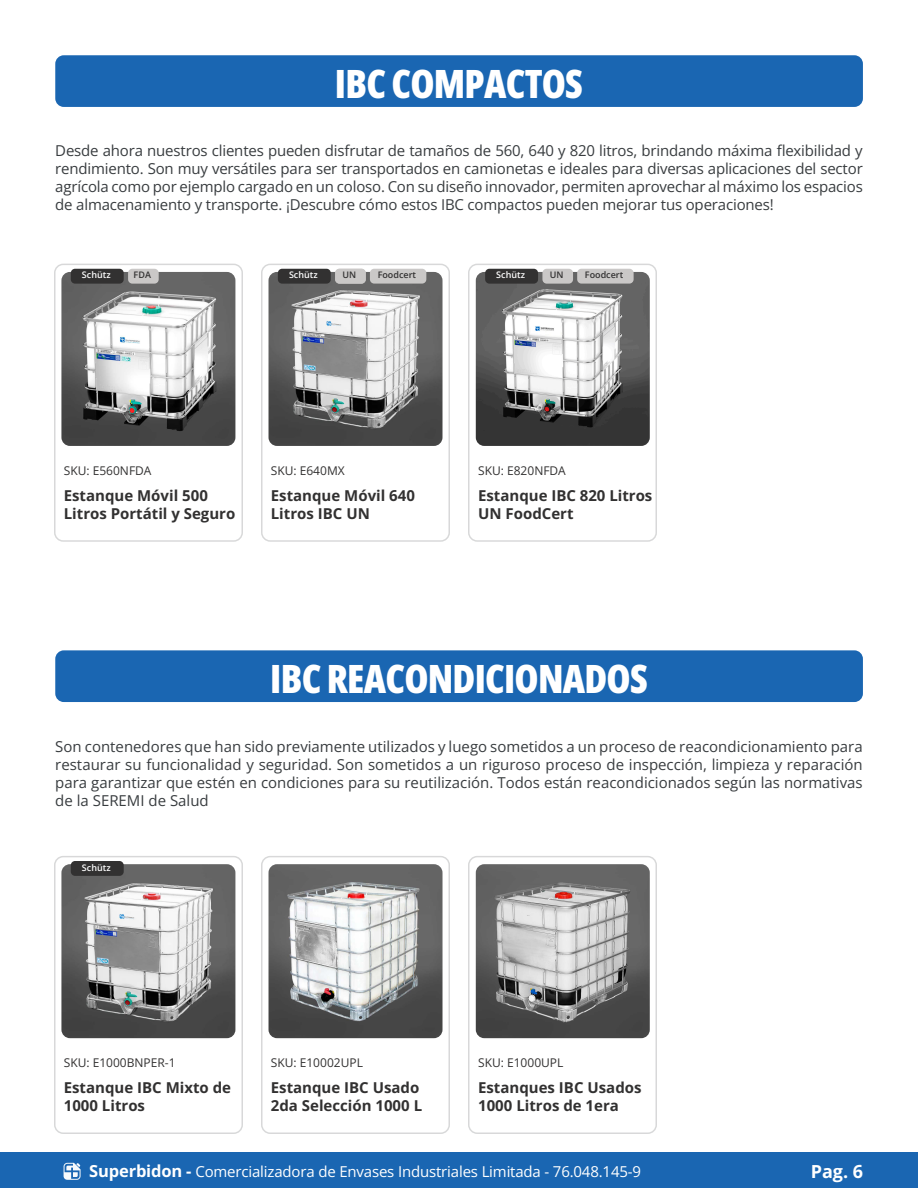
<style>
.page{position:relative;width:918px;height:1188px;background:#fff}
.page>*{position:absolute;margin:0;border:0;box-sizing:border-box;transform-origin:0 0}
.t1{font:800 39px "Open Sans Condensed";letter-spacing:-.02em;color:#fff}
.t2{font:700 18px "Open Sans";color:#fff}
.t3{font:15px/18px "Open Sans";letter-spacing:-.005em;color:#383c3f;text-align:justify}
.t4{font:700 15px/18px "Open Sans";color:#323131}
.t5{font:15px "Open Sans";letter-spacing:-.01em;color:#fff}
.t6{font:12px "Open Sans";color:#323131}
.t7{font:600 9px "Open Sans";color:#fff}
.t8{font:600 9px "Open Sans";color:#323131}
.s1{font-weight:700;font-size:16.5px}
</style>
<div class="page">
<div style="left:55px;top:55px;width:808px;height:52px;background:#1a66b2;border-radius:9px"></div>
<div style="left:55px;top:650px;width:808px;height:52px;background:#1a66b2;border-radius:9px"></div>
<div style="left:0;top:1153px;width:918px;height:35px;background:#1a66b2"></div>
<svg style="left:64px;top:1163px;width:16px;height:17px"></svg>
<div style="left:54px;top:264px;width:189px;height:278px;border:2px solid #393d3f;border-radius:9px"></div>
<div style="left:261px;top:264px;width:189px;height:278px;border:2px solid #393d3f;border-radius:9px"></div>
<div style="left:468px;top:264px;width:189px;height:278px;border:2px solid #393d3f;border-radius:9px"></div>
<img style="left:61px;top:272px;width:174px;height:174px">
<img style="left:269px;top:272px;width:174px;height:174px">
<img style="left:476px;top:272px;width:174px;height:174px">
<div style="left:71px;top:269px;width:53px;height:15px;background:#323131;border-radius:4px"></div>
<div style="left:278px;top:269px;width:53px;height:15px;background:#323131;border-radius:4px"></div>
<div style="left:485px;top:269px;width:53px;height:15px;background:#323131;border-radius:4px"></div>
<div style="left:128px;top:269px;width:31px;height:15px;background:#cac8c7;border-radius:4px"></div>
<div style="left:542px;top:269px;width:31px;height:15px;background:#cac8c7;border-radius:4px"></div>
<div style="left:468px;top:856px;width:189px;height:278px;border:2px solid #393d3f;border-radius:9px"></div>
<img style="left:476px;top:864px;width:174px;height:174px">
<div style="left:54px;top:856px;width:189px;height:278px;border:2px solid #393d3f;border-radius:9px"></div>
<img style="left:61px;top:864px;width:174px;height:174px">
<div style="left:71px;top:861px;width:53px;height:15px;background:#323131;border-radius:4px"></div>
<div style="left:261px;top:856px;width:189px;height:278px;border:2px solid #393d3f;border-radius:9px"></div>
<img style="left:269px;top:864px;width:174px;height:174px">
<div style="left:335px;top:269px;width:31px;height:15px;background:#cac8c7;border-radius:4px"></div>
<div style="left:370px;top:269px;width:56px;height:15px;background:#cac8c7;border-radius:4px"></div>
<div style="left:577px;top:269px;width:57px;height:15px;background:#cac8c7;border-radius:4px"></div>
<p class="t1" style="left:335px;top:54px;width:250px">IBC COMPACTOS</p>
<p class="t3" style="left:55px;top:142px;width:809px">Desde ahora nuestros clientes pueden disfrutar de tamaños de 560, 640 y 820 litros, brindando máxima flexibilidad y rendimiento. Son muy versátiles para ser transportados en camionetas e ideales para diversas aplicaciones del sector agrícola como por ejemplo cargado en un coloso. Con su diseño innovador, permiten aprovechar al máximo los espacios de almacenamiento y transporte. ¡Descubre cómo estos IBC compactos pueden mejorar tus operaciones!</p>
<p class="t8" style="left:343px;top:269px;width:15px">UN</p>
<p class="t8" style="left:378px;top:269px;width:40px">Foodcert</p>
<p class="t8" style="left:585px;top:269px;width:40px">Foodcert</p>
<p class="t7" style="left:82px;top:269px;width:30px">Schütz</p>
<p class="t8" style="left:134px;top:269px;width:19px">FDA</p>
<p class="t7" style="left:289px;top:269px;width:30px">Schütz</p>
<p class="t7" style="left:496px;top:269px;width:30px">Schütz</p>
<p class="t8" style="left:550px;top:269px;width:15px">UN</p>
<p class="t6" style="left:64px;top:462px;width:89px">SKU: E560NFDA</p>
<p class="t6" style="left:271px;top:462px;width:75px">SKU: E640MX</p>
<p class="t6" style="left:478px;top:462px;width:89px">SKU: E820NFDA</p>
<p class="t4" style="left:64px;top:486px;width:173px">Estanque Móvil 500<br>Litros Portátil y Seguro</p>
<p class="t4" style="left:271px;top:486px;width:146px">Estanque Móvil 640<br>Litros IBC UN</p>
<p class="t4" style="left:478px;top:486px;width:176px">Estanque IBC 820 Litros<br>UN FoodCert</p>
<p class="t1" style="left:270px;top:649px;width:379px">IBC REACONDICIONADOS</p>
<p class="t3" style="left:55px;top:737px;width:809px">Son contenedores que han sido previamente utilizados y luego sometidos a un proceso de reacondicionamiento para restaurar su funcionalidad y seguridad. Son sometidos a un riguroso proceso de inspección, limpieza y reparación para garantizar que estén en condiciones para su reutilización. Todos están reacondicionados según las normativas de la SEREMI de Salud</p>
<p class="t7" style="left:82px;top:861px;width:30px">Schütz</p>
<p class="t6" style="left:64px;top:1055px;width:113px">SKU: E1000BNPER-1</p>
<p class="t4" style="left:64px;top:1078px;width:169px">Estanque IBC Mixto de<br>1000 Litros</p>
<p class="t6" style="left:271px;top:1055px;width:94px">SKU: E10002UPL</p>
<p class="t4" style="left:271px;top:1078px;width:153px">Estanque IBC Usado<br>2da Selección 1000 L</p>
<p class="t6" style="left:478px;top:1055px;width:87px">SKU: E1000UPL</p>
<p class="t4" style="left:478px;top:1078px;width:165px">Estanques IBC Usados<br>1000 Litros de 1era</p>
<p class="t5" style="left:89px;top:1161px;width:553px"><span class="s1">Superbidon -</span> Comercializadora de Envases Industriales Limitada - 76.048.145-9</p>
<p class="t2" style="left:811px;top:1159px;width:54px">Pag. 6</p>
</div>
